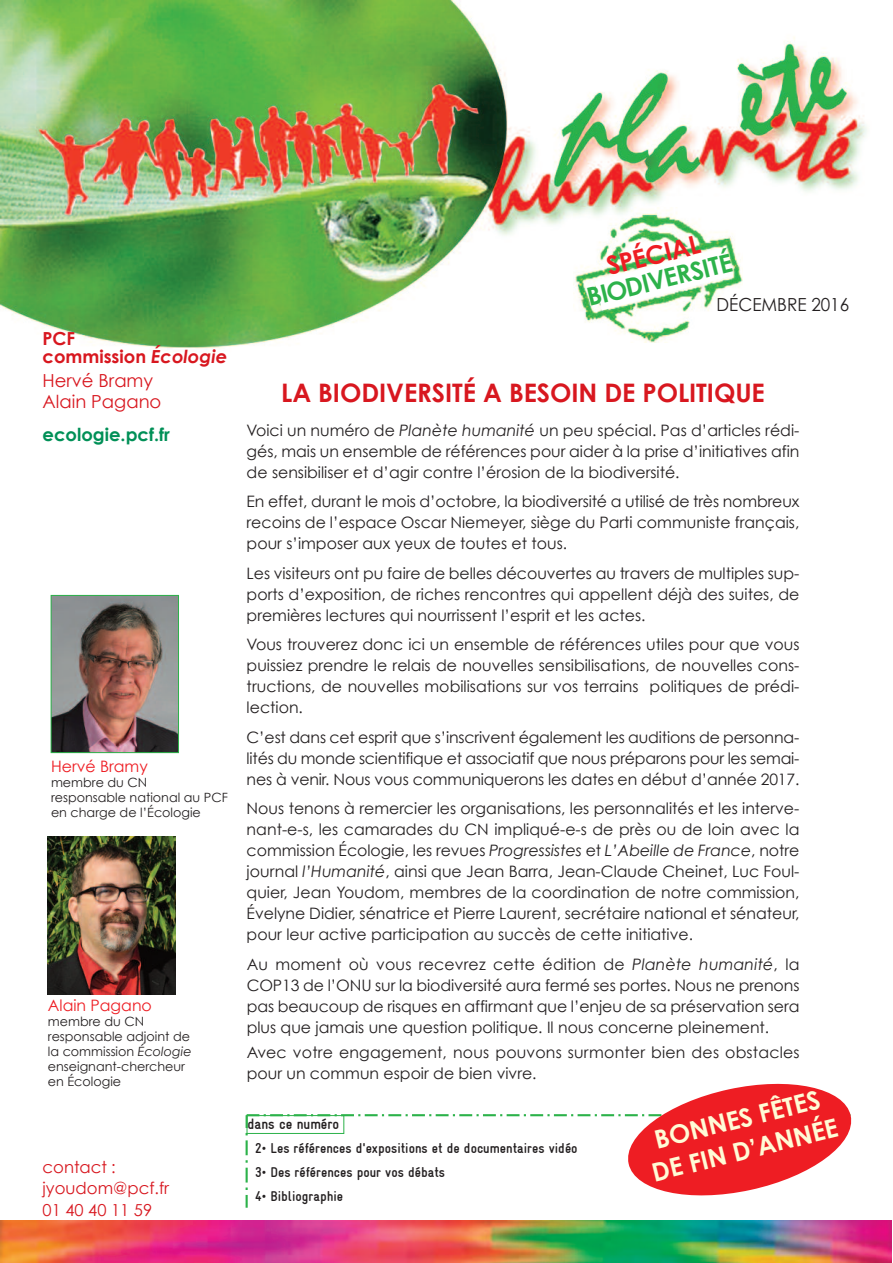
<style>
.page{position:relative;width:893px;height:1263px;background:#fff}
.page>*{position:absolute;margin:0;border:0;box-sizing:border-box;transform-origin:0 0}
.t1{font:700 25.5px "Century Gothic";letter-spacing:-.005em;color:#d8171f}
.t2{font:700 25.5px/31.5px "Century Gothic";color:#fffbd6;text-align:center}
.t3{font:700 25.5px "Century Gothic";color:#ee1d23}
.t4{font:700 25.05px "Century Gothic";color:#2cb24a}
.t5{font:700 18px/18px "Century Gothic";color:#d8171f}
.t6{font:18px/21px "Century Gothic";color:#d8171f}
.t7{font:700 18px "Century Gothic";color:#009057}
.t8{font:18px "Century Gothic";color:#231f20;scale:.95 1}
.t9{font:16.5px/21.6px "Century Gothic";color:#d8171f}
.t10{font:15.75px/21px "Century Gothic";color:#231f20;text-align:justify}
.t11{font:15.75px "Century Gothic";color:#ee1d23}
.t12{font:700 15px "Gravur Condensed";color:#231f20}
.t13{font:700 14.25px/24.3px "Gravur Condensed";color:#231f20}
.t14{font:12.75px/15px "Century Gothic";color:#231f20}
.s1{font-style:italic}
</style>
<div class="page">
<img style="left:0;top:0;width:867px;height:353px">
<img style="left:0;top:1220px;width:892px;height:43px">
<img style="left:53px;top:597px;width:124px;height:154px">
<div style="left:51px;top:595px;width:128px;height:158px;border:1px solid #2cb24a"></div>
<img style="left:573px;top:207px;width:169px;height:136px">
<svg style="left:594px;top:248px;width:135px;height:62px"></svg>
<img style="left:48px;top:837px;width:127px;height:157px">
<svg style="left:246px;top:1083px;width:606px;height:125px"></svg>
<p class="t5" style="left:43px;top:329px;width:186px">PCF<br>COMMISSION <span class="s1">écologie</span></p>
<p class="t6" style="left:43px;top:369px;width:120px">Hervé Bramy<br>Alain Pagano</p>
<p class="t7" style="left:43px;top:423px;width:129px">ECOLOGIE.PCF.FR</p>
<p class="t11" style="left:51px;top:756px;width:98px">Hervé Bramy</p>
<p class="t14" style="left:51px;top:774px;width:178px">membre du CN<br>responsable national au PCF en charge de l’écologie</p>
<p class="t11" style="left:48px;top:995px;width:106px">Alain Pagano</p>
<p class="t14" style="left:48px;top:1013px;width:145px">membre du CN responsable adjoint de la commission <span class="s1">écologie </span>enseignant-chercheur en écologie</p>
<p class="t9" style="left:43px;top:1155px;width:129px">contact : jyoudom@pcf.fr<br>01 40 40 11 59</p>
<h1 class="t3" style="left:603px;top:250px;width:97px;rotate:-14deg">SPÉCIAL</h1>
<h2 class="t4" style="left:583px;top:282px;width:150px;rotate:-14deg">BIODIVERSITÉ</h2>
<p class="t8" style="left:717px;top:293px;width:141px">déCemBre 2016</p>
<h1 class="t1" style="left:281px;top:376px;width:485px">LA BIODIVERSITÉ A BESOIN DE POLITIQUE</h1>
<p class="t10" style="left:247px;top:419px;width:554px">Voici un numéro de <span class="s1">Planète humanité</span> un peu spécial. Pas d’articles rédi&shy;gés, mais un ensemble de références pour aider à la prise d’initiatives afin de sensibiliser et d’agir contre l’érosion de la biodiversité.</p>
<p class="t10" style="left:247px;top:490px;width:554px">en effet, durant le mois d’octobre, la biodiversité a utilisé de très nombreux recoins de l’espace Oscar Niemeyer, siège du Parti communiste français, pour s’imposer aux yeux de toutes et tous.</p>
<p class="t10" style="left:247px;top:562px;width:554px">Les visiteurs ont pu faire de belles découvertes au travers de multiples sup&shy;ports d’exposition, de riches rencontres qui appellent déjà des suites, de premières lectures qui nourrissent l’esprit et les actes.</p>
<p class="t10" style="left:247px;top:633px;width:554px">Vous trouverez donc ici un ensemble de références utiles pour que vous puissiez prendre le relais de nouvelles sensibilisations, de nouvelles cons&shy;tructions, de nouvelles mobilisations sur vos terrains politiques de prédi&shy;lection.</p>
<p class="t10" style="left:247px;top:726px;width:554px">C’est dans cet esprit que s’inscrivent également les auditions de personna&shy;lités du monde scientifique et associatif que nous préparons pour les semai&shy;nes à venir. Nous vous communiquerons les dates en début d’année 2017.</p>
<p class="t10" style="left:247px;top:797px;width:554px">Nous tenons à remercier les organisations, les personnalités et les interve&shy;nant-e-s, les camarades du CN impliqué-e-s de près ou de loin avec la commission écologie, les revues <span class="s1">Progressistes</span> et <span class="s1">L’Abeille de France</span>, notre journal <span class="s1">l’Humanité</span>, ainsi que Jean Barra, Jean-Claude Cheinet, Luc Foul&shy;quier, Jean Youdom, membres de la coordination de notre commission, évelyne didier, sénatrice et Pierre Laurent, secrétaire national et sénateur, pour leur active participation au succès de cette initiative.</p>
<p class="t10" style="left:247px;top:953px;width:554px">Au moment où vous recevrez cette édition de <span class="s1">Planète humanité</span>, la COP13 de l’ONU sur la biodiversité aura fermé ses portes. Nous ne prenons pas beaucoup de risques en affirmant que l’enjeu de sa préservation sera plus que jamais une question politique. Il nous concerne pleinement.</p>
<p class="t10" style="left:247px;top:1041px;width:554px">Avec votre engagement, nous pouvons surmonter bien des obstacles pour un commun espoir de bien vivre.</p>
<p class="t12" style="left:247px;top:1115px;width:93px">dans ce numéro</p>
<p class="t13" style="left:255px;top:1135px;width:324px">2• Les références d'expositions et de documentaires vidéo<br>3• Des références pour vos débats<br>4• Bibliographie</p>
<h1 class="t2" style="left:641px;top:1126px;width:192px;rotate:-14deg">BONNES FÊTES<br>DE FIN D’ANNÉE</h1>
</div>
